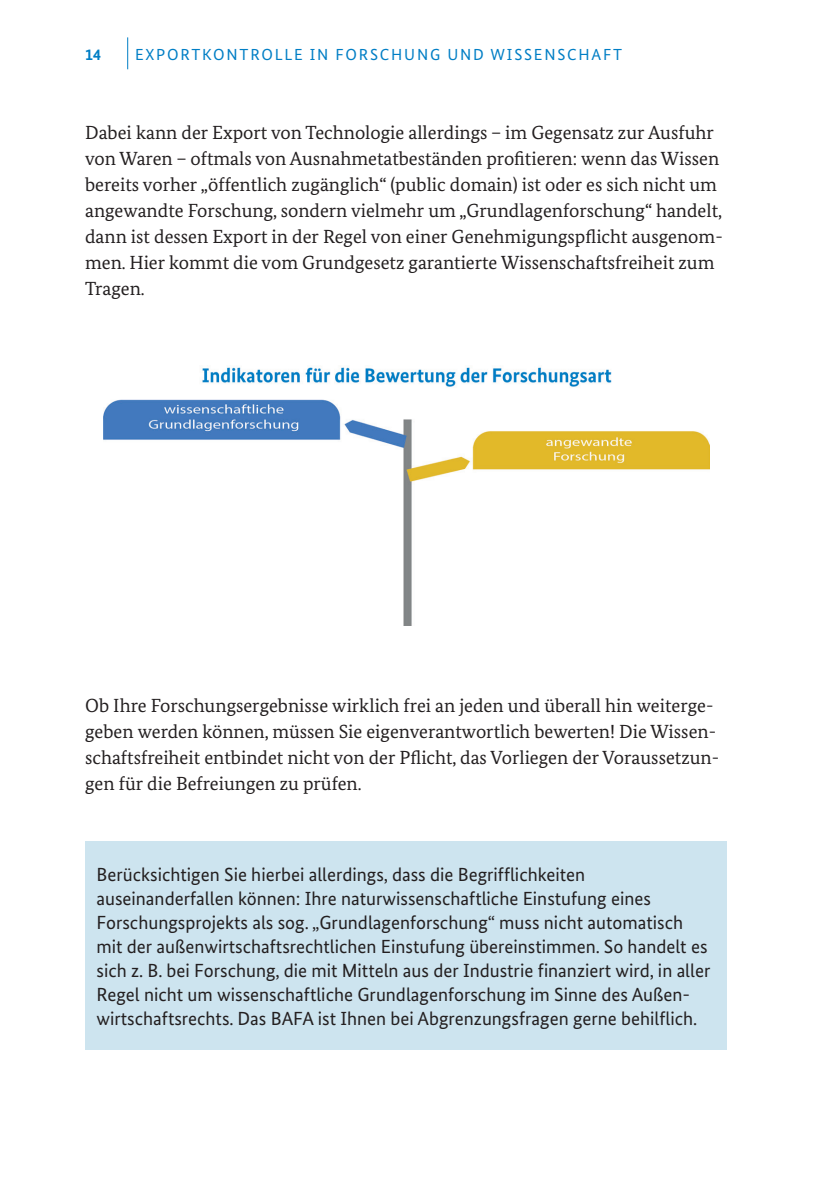
<style>
.page{position:relative;width:840px;height:1191px;background:#fff}
.page>*{position:absolute;margin:0;border:0;box-sizing:border-box;transform-origin:0 0}
.t1{font:19px/26px "Bundes Serif";color:#231f20}
.t2{font:19px/24px "Bundes Sans";color:#231f20}
.t3{font:16px "Bundes Sans";letter-spacing:.11em;color:#007ec5}
.t4{font:700 16px "Bundes Sans";color:#007ec5}
</style>
<div class="page">
<hr style="left:127px;top:37px;width:1px;height:32px;background:#007ec5">
<div style="left:85px;top:841px;width:641px;height:208px;background:#cde4ef"></div>
<img style="left:104px;top:367px;width:605px;height:258px">
<p class="t4" style="left:85px;top:44px;width:17px">14</p>
<p class="t3" style="left:135px;top:44px;width:488px">EXPORTKONTROLLE IN FORSCHUNG UND WISSENSCHAFT</p>
<p class="t1" style="left:85px;top:120px;width:638px">Dabei kann der Export von Technologie allerdings – im Gegensatz zur Ausfuhr von Waren – oftmals von Ausnahmetatbeständen profitieren: wenn das Wissen bereits vorher „öffentlich zugänglich“ (public domain) ist oder es sich nicht um angewandte Forschung, sondern vielmehr um „Grundlagenforschung“ handelt, dann ist dessen Export in der Regel von einer Genehmigungspflicht ausgenom&shy;men. Hier kommt die vom Grundgesetz garantierte Wissenschaftsfreiheit zum Tragen.</p>
<p class="t1" style="left:85px;top:692px;width:635px">Ob Ihre Forschungsergebnisse wirklich frei an jeden und überall hin weiterge&shy;geben werden können, müssen Sie eigenverantwortlich bewerten! Die Wissen&shy;schaftsfreiheit entbindet nicht von der Pflicht, das Vorliegen der Voraussetzun&shy;gen für die Befreiungen zu prüfen.</p>
<p class="t2" style="left:96px;top:862px;width:615px">Berücksichtigen Sie hierbei allerdings, dass die Begrifflichkeiten auseinanderfallen können: Ihre naturwissenschaftliche Einstufung eines Forschungsprojekts als sog. „Grundlagenforschung“ muss nicht automatisch mit der außenwirtschaftsrechtlichen Einstufung übereinstimmen. So handelt es sich z. B. bei Forschung, die mit Mitteln aus der Industrie finanziert wird, in aller Regel nicht um wissenschaftliche Grundlagenforschung im Sinne des Außen&shy;wirtschaftsrechts. Das BAFA ist Ihnen bei Abgrenzungsfragen gerne behilflich.</p>
</div>
